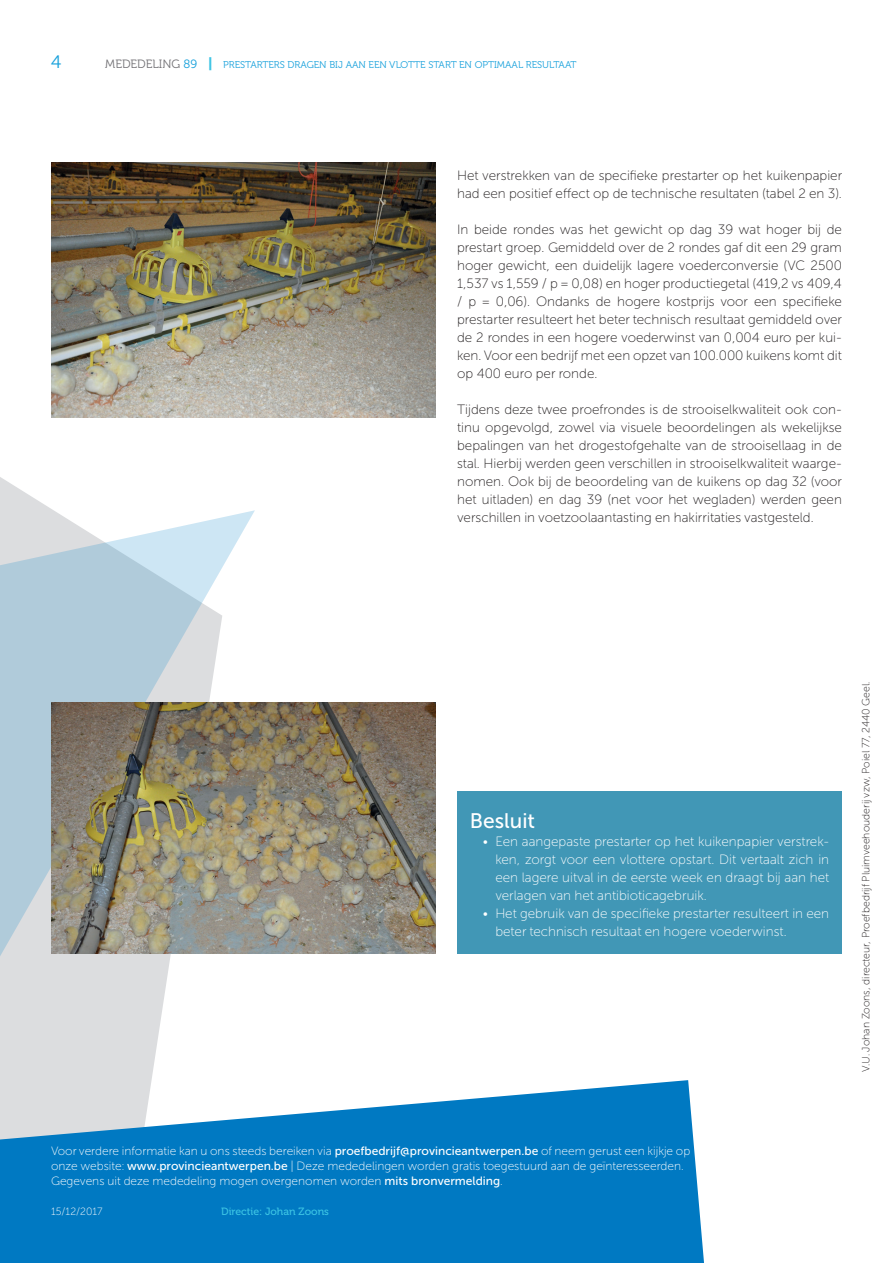
<style>
.page{position:relative;width:893px;height:1263px;background:#fff}
.page>*{position:absolute;margin:0;border:0;box-sizing:border-box;transform-origin:0 0}
.t1{font:21px "Museo Sans 500";color:#fff}
.t2{font:18px "Museo 300";color:#16a0db}
.t3{font:13.5px/18px "Museo Sans Cyrl 100";color:#231f20;text-align:justify}
.t4{font:13.5px/18px "Museo Sans Cyrl 100";color:#fff;text-align:justify}
.t5{font:12px/15px "Museo Sans Cyrl 100";color:#fff}
.t6{font:10.5px "Museo Sans Cyrl 100";color:#231f20}
.t7{font:10.5px "Museo 500";color:#3cc4e4}
.t8{font:10.5px "Museo Sans Cyrl 100";color:#fff}
.t9{font:9.75px "Museo 300";color:#16a0db}
.s1{font-size:12px;color:#717074}
.s2{font-size:12px}
.s3{font-family:"Museo 900";font-size:13.5px;color:#3cc4e4}
.s4{font-family:"Museo Sans 500"}
</style>
<div class="page">
<svg style="left:0;top:477px;width:165px;height:603px;fill:#dcdddf"></svg>
<svg style="left:0;top:510px;width:255px;height:484px;fill:#b5ccdb"></svg>
<svg style="left:0;top:1080px;width:704px;height:183px;background:#288dca"></svg>
<div style="left:457px;top:792px;width:385px;height:162px;background:#4197b6"></div>
<img style="left:51px;top:162px;width:385px;height:256px">
<img style="left:51px;top:702px;width:385px;height:252px">
<h2 class="t2" style="left:51px;top:52px;width:12px">4</h2>
<p class="t9" style="left:105px;top:59px;width:209px"><span class="s1">MEDEDELING</span> <span class="s2">89</span> <span class="s3">|</span> PRESTARTERS DRAGEN</p>
<p class="t9" style="left:329px;top:59px;width:47px">BIJ AAN EEN</p>
<p class="t9" style="left:389px;top:59px;width:189px">VLOTTE START EN OPTIMAAL RESULTAAT</p>
<p class="t3" style="left:457px;top:167px;width:387px">Het verstrekken van de specifieke prestarter op het kuikenpapier had een positief effect op de technische resultaten (tabel 2 en 3).</p>
<p class="t3" style="left:457px;top:221px;width:387px">In beide rondes was het gewicht op dag 39 wat hoger bij de prestart groep. Gemiddeld over de 2 rondes gaf dit een 29 gram hoger gewicht, een duidelijk lagere voederconversie (VC 2500<br>1,537 vs 1,559 / p = 0,08) en hoger productiegetal (419,2 vs 409,4 / p = 0,06). Ondanks de hogere kostprijs voor een specifieke prestarter resulteert het beter technisch resultaat gemiddeld over de 2 rondes in een hogere voederwinst van 0,004 euro per kui&shy;ken. Voor een bedrijf met een opzet van 100.000 kuikens komt dit op 400 euro per ronde.</p>
<p class="t3" style="left:457px;top:400px;width:387px">Tijdens deze twee proefrondes is de strooiselkwaliteit ook con&shy;tinu opgevolgd, zowel via visuele beoordelingen als wekelijkse bepalingen van het drogestofgehalte van de strooisellaag in de stal. Hierbij werden geen verschillen in strooiselkwaliteit waarge&shy;nomen. Ook bij de beoordeling van de kuikens op dag 32 (voor het uitladen) en dag 39 (net voor het wegladen) werden geen verschillen in voetzoolaantasting en hakirritaties vastgesteld.</p>
<h1 class="t1" style="left:470px;top:809px;width:67px">Besluit</h1>
<p class="t4" style="left:495px;top:833px;width:335px;text-indent:-13px">• Een aangepaste prestarter op het kuikenpapier verstrek&shy;ken, zorgt voor een vlottere opstart. Dit vertaalt zich in een lagere uitval in de eerste week en draagt bij aan het verlagen van het antibioticagebruik.</p>
<p class="t4" style="left:495px;top:905px;width:335px;text-indent:-13px">• Het gebruik van de specifieke prestarter resulteert in een beter technisch resultaat en hogere voederwinst.</p>
<p class="t5" style="left:51px;top:1143px;width:641px">Voor verdere informatie kan u ons steeds bereiken via <span class="s4">proefbedrijf@provincieantwerpen.be</span> of neem gerust een kijkje op onze website: <span class="s4">www.provincieantwerpen.be</span> | Deze mededelingen worden gratis toegestuurd aan de geïnteresseerden.<br>Gegevens uit deze mededeling mogen overgenomen worden <span class="s4">mits bronvermelding</span>.</p>
<p class="t8" style="left:51px;top:1206px;width:53px">15/12/2017</p>
<p class="t7" style="left:221px;top:1206px;width:109px">Directie: Johan Zoons</p>
<p class="t6" style="left:860px;top:1071px;width:392px;rotate:-90deg">V.U. Johan Zoons, directeur, Proefbedrijf Pluimveehouderij vzw, Poiel 77, 2440 Geel.</p>
</div>
